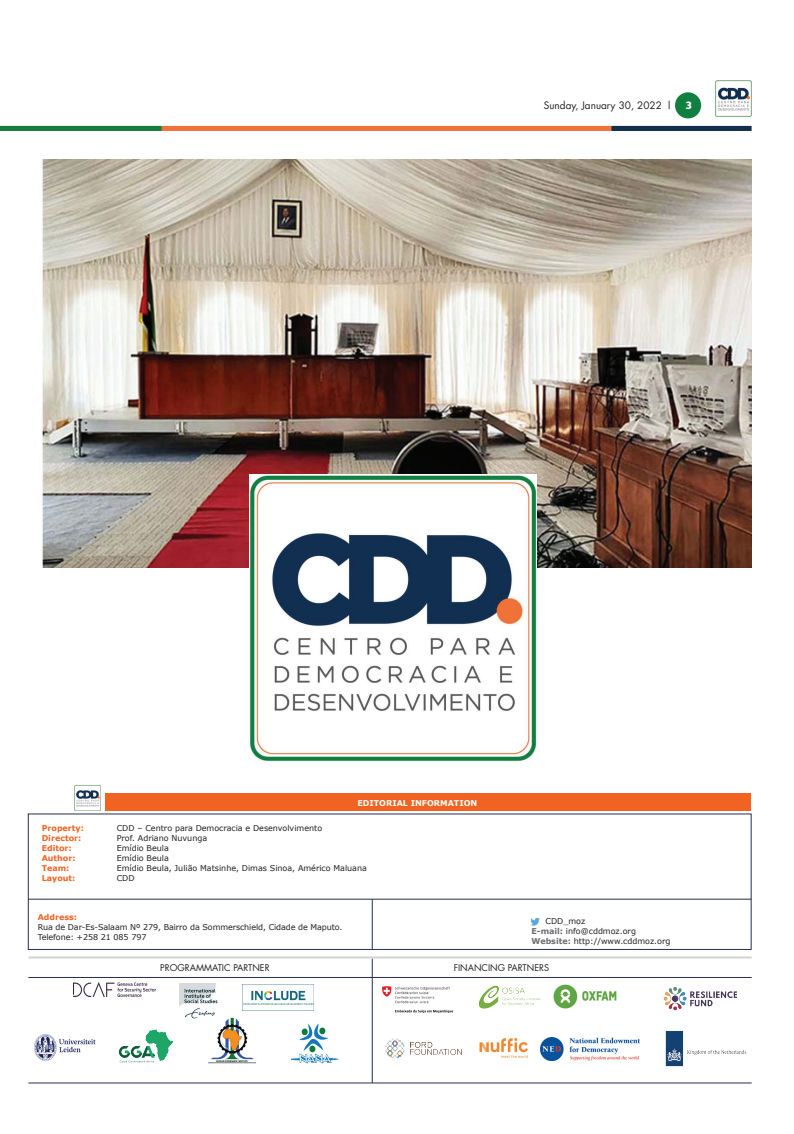
<style>
.page{position:relative;width:794px;height:1134px;background:#fff}
.page>*{position:absolute;margin:0;border:0;box-sizing:border-box;transform-origin:0 0}
.t1{font:10px "Futura LT";color:#231f20}
.t2{font:700 10px "Popular";color:#fff}
.t3{font:9px "Futura LT";color:#231f20}
.t4{font:8px/10px "Verdana";color:#231f20}
.t5{font:700 8px "Verdana";color:#f26221}
.t6{font:700 8px "Verdana";color:#fff}
.s1{font-weight:700;color:#6c6d70}
</style>
<div class="page">
<div style="left:0;top:126px;width:751px;height:5px;background:#f37138"></div>
<div style="left:0;top:126px;width:162px;height:5px;background:#107f40"></div>
<div style="left:611px;top:126px;width:140px;height:5px;background:#102e4f"></div>
<div style="left:675px;top:92px;width:26px;height:26px;background:#107f40;border-radius:50%"></div>
<img style="left:716px;top:81px;width:35px;height:35px">
<img style="left:41px;top:160px;width:710px;height:407px">
<img style="left:250px;top:474px;width:287px;height:287px">
<div style="left:106px;top:793px;width:645px;height:18px;background:#f26221"></div>
<hr style="left:28px;top:899px;width:723px;height:1px;background:#252e53">
<hr style="left:372px;top:899px;width:1px;height:51px;background:#252e53">
<svg style="left:530px;top:917px;width:10px;height:9px"></svg>
<img style="left:75px;top:785px;width:25px;height:26px">
<hr style="left:372px;top:958px;width:1px;height:125px;background:#252e53">
<hr style="left:29px;top:956px;width:722px;height:2px;background:#d1d2d4">
<hr style="left:28px;top:977px;width:723px;height:1px;background:#252e53">
<hr style="left:28px;top:1083px;width:723px;height:1px;background:#252e53">
<img style="left:243px;top:984px;width:71px;height:26px">
<img style="left:35px;top:1035px;width:61px;height:25px">
<img style="left:74px;top:982px;width:82px;height:14px">
<img style="left:180px;top:984px;width:38px;height:35px">
<img style="left:118px;top:1029px;width:55px;height:33px">
<img style="left:207px;top:1017px;width:49px;height:47px">
<img style="left:291px;top:1023px;width:48px;height:41px">
<img style="left:382px;top:987px;width:70px;height:26px">
<img style="left:478px;top:985px;width:62px;height:24px">
<img style="left:479px;top:1038px;width:49px;height:20px">
<img style="left:541px;top:1038px;width:98px;height:23px">
<img style="left:554px;top:984px;width:62px;height:25px">
<img style="left:385px;top:1038px;width:77px;height:21px">
<img style="left:663px;top:987px;width:74px;height:24px">
<img style="left:665px;top:1031px;width:82px;height:36px">
<p class="t1" style="left:544px;top:99px;width:128px">Sunday, January 30, 2022 l</p>
<p class="t2" style="left:685px;top:98px;width:7px">3</p>
<p class="t6" style="left:357px;top:798px;width:121px">EDITORIAL INFORMATION</p>
<p class="t5" style="left:42px;top:823px;width:44px">Property:</p>
<p class="t4" style="left:117px;top:823px;width:207px">CDD – Centro para Democracia e Desenvolvimento</p>
<p class="t5" style="left:42px;top:833px;width:41px">Director:</p>
<p class="t4" style="left:117px;top:833px;width:92px">Prof. Adriano Nuvunga</p>
<p class="t5" style="left:42px;top:843px;width:32px">Editor:</p>
<p class="t4" style="left:117px;top:843px;width:54px">Emídio Beula</p>
<p class="t5" style="left:42px;top:853px;width:35px">Author:</p>
<p class="t4" style="left:117px;top:853px;width:54px">Emídio Beula</p>
<p class="t5" style="left:42px;top:863px;width:29px">Team:</p>
<p class="t4" style="left:117px;top:863px;width:252px">Emídio Beula, Julião Matsinhe, Dimas Sinoa, Américo Maluana</p>
<p class="t5" style="left:42px;top:873px;width:35px">Layout:</p>
<p class="t4" style="left:117px;top:873px;width:19px">CDD</p>
<p class="t5" style="left:38px;top:911px;width:41px">Address:</p>
<p class="t4" style="left:38px;top:922px;width:306px">Rua de Dar-Es-Salaam Nº 279, Bairro da Sommerschield, Cidade de Maputo.<br>Telefone: +258 21 085 797</p>
<p class="t4" style="left:531px;top:916px;width:141px;text-indent:14px">CDD_moz<br><span class="s1">E-mail:</span> info@cddmoz.org<br><span class="s1">Website:</span> http://www.cddmoz.org</p>
<p class="t3" style="left:160px;top:962px;width:111px">PROGRAMMATIC PARTNER</p>
<p class="t3" style="left:454px;top:962px;width:97px">FINANCING PARTNERS</p>
</div>
